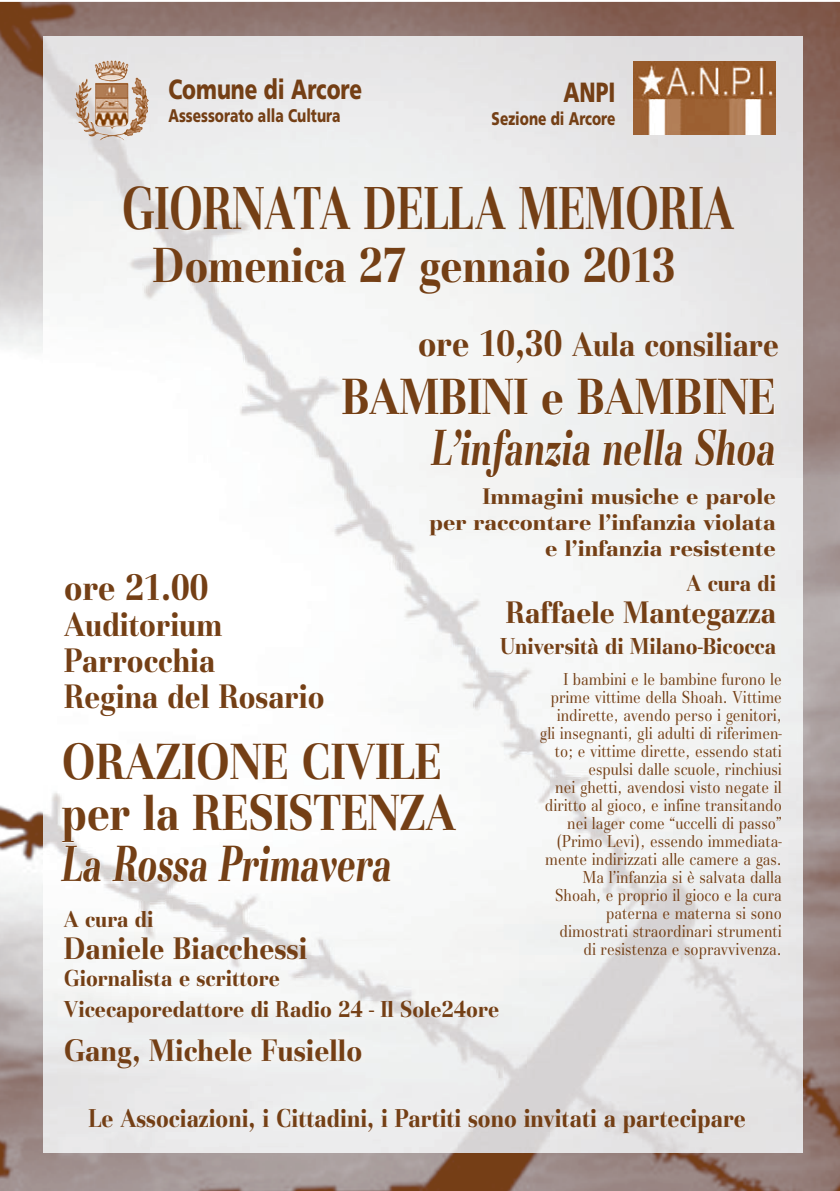
<style>
.page{position:relative;width:840px;height:1191px;background:#fff}
.page>*{position:absolute;margin:0;border:0;box-sizing:border-box;transform-origin:0 0}
.t1{font:700 63px "Basilia T";color:#743f15;scale:.69 1}
.t2{font:700 52.8px/50.8px "Basilia T";color:#743f15;scale:.82 1}
.t3{font:italic 700 52.8px "Basilia T";color:#743f15;scale:.68 1}
.t4{font:700 51.2px "Basilia T";color:#743f15;scale:.82 1}
.t5{font:700 38.6px "Basilia T";color:#743f15;scale:.85 1}
.t6{font:700 35.2px/36.2px "Basilia T";color:#743f15;scale:.85 1}
.t7{font:700 32.4px "Basilia T";color:#743f15;scale:.88 1}
.t8{font:900 27.8px "Frutiger";color:#743f15;scale:.75 1}
.t9{font:700 26.8px "Basilia T";color:#743f15;scale:.85 1}
.t10{font:700 24px/31.4px "Basilia T";color:#743f15;scale:.88 1}
.t11{font:700 23.6px/26px "Basilia T";color:#743f15;text-align:right}
.t12{font:900 18.2px "Frutiger";color:#743f15;scale:.75 1}
.t13{font:18px/18px "Basilia T";color:#743f15;text-align:right;scale:.85 1}
.s1{font-size:38.6px}
</style>
<div class="page">
<img style="left:0;top:2px;width:839px;height:1189px">
<img style="left:43px;top:178px;width:758px;height:974px">
<img style="left:43px;top:37px;width:758px;height:141px">
<img style="left:633px;top:62px;width:142px;height:73px">
<img style="left:95px;top:60px;width:33px;height:22px">
<svg style="left:342px;top:377px;width:186px;height:38px"></svg>
<svg style="left:542px;top:391px;width:21px;height:24px"></svg>
<svg style="left:577px;top:377px;width:197px;height:38px"></svg>
<svg style="left:430px;top:428px;width:160px;height:50px"></svg>
<svg style="left:602px;top:429px;width:80px;height:37px"></svg>
<svg style="left:694px;top:428px;width:80px;height:38px"></svg>
<svg style="left:63px;top:742px;width:224px;height:38px"></svg>
<svg style="left:303px;top:742px;width:137px;height:38px"></svg>
<svg style="left:61px;top:793px;width:395px;height:89px"></svg>
<h3 class="t8" style="left:168px;top:72px;width:260px">Comune di Arcore</h3>
<p class="t12" style="left:168px;top:104px;width:231px">Assessorato alla Cultura</p>
<h3 class="t8" style="left:563px;top:75px;width:71px">ANPI</h3>
<p class="t12" style="left:491px;top:108px;width:166px">Sezione di Arcore</p>
<h1 class="t1" style="left:122px;top:171px;width:888px">GIORNATA DELLA MEMORIA</h1>
<h3 class="t4" style="left:152px;top:236px;width:639px">Domenica 27 gennaio 2013</h3>
<h3 class="t6" style="left:418px;top:326px;width:426px"><span class="s1">ore 10,30</span> Aula consiliare</h3>
<h2 class="t2" style="left:342px;top:372px;width:530px">BAMBINI e BAMBINE</h2>
<h2 class="t3" style="left:431px;top:418px;width:507px">L’infanzia nella Shoa</h2>
<h3 class="t11" style="left:429px;top:484px;width:347px">Immagini musiche e parole<br>per raccontare l’infanzia violata e l’infanzia resistente</h3>
<h3 class="t10" style="left:686px;top:568px;width:103px">A cura di</h3>
<h3 class="t7" style="left:505px;top:593px;width:308px">Raffaele Mantegazza</h3>
<h3 class="t10" style="left:500px;top:630px;width:315px">Università di Milano-Bicocca</h3>
<h3 class="t5" style="left:64px;top:565px;width:171px">ore 21.00</h3>
<h3 class="t6" style="left:64px;top:606px;width:307px">Auditorium<br>Parrocchia<br>Regina del Rosario</h3>
<p class="t13" style="left:539px;top:670px;width:286px">I bambini e le bambine furono le prime vittime della Shoah. Vittime indirette, avendo perso i genitori, gli insegnanti, gli adulti di riferimen&shy;to; e vittime dirette, essendo stati espulsi dalle scuole, rinchiusi<br>nei ghetti, avendosi visto negate il diritto al gioco, e infine transitando nei lager come “uccelli di passo” (Primo Levi), essendo immediata&shy;mente indirizzati alle camere a gas.<br>Ma l’infanzia si è salvata dalla Shoah, e proprio il gioco e la cura paterna e materna si sono dimostrati straordinari strumenti<br>di resistenza e sopravvivenza.</p>
<h2 class="t2" style="left:62px;top:737px;width:482px">ORAZIONE CIVILE per la RESISTENZA</h2>
<h2 class="t3" style="left:62px;top:834px;width:486px">La Rossa Primavera</h2>
<h3 class="t10" style="left:64px;top:904px;width:103px">A cura di</h3>
<h3 class="t7" style="left:64px;top:929px;width:278px">Daniele Biacchessi</h3>
<h3 class="t10" style="left:64px;top:962px;width:496px">Giornalista e scrittore<br>Vicecaporedattore di Radio 24 - Il Sole24ore</h3>
<h3 class="t7" style="left:64px;top:1031px;width:340px">Gang, Michele Fusiello</h3>
<h3 class="t9" style="left:88px;top:1103px;width:774px">Le Associazioni, i Cittadini, i Partiti sono invitati a partecipare</h3>
</div>
